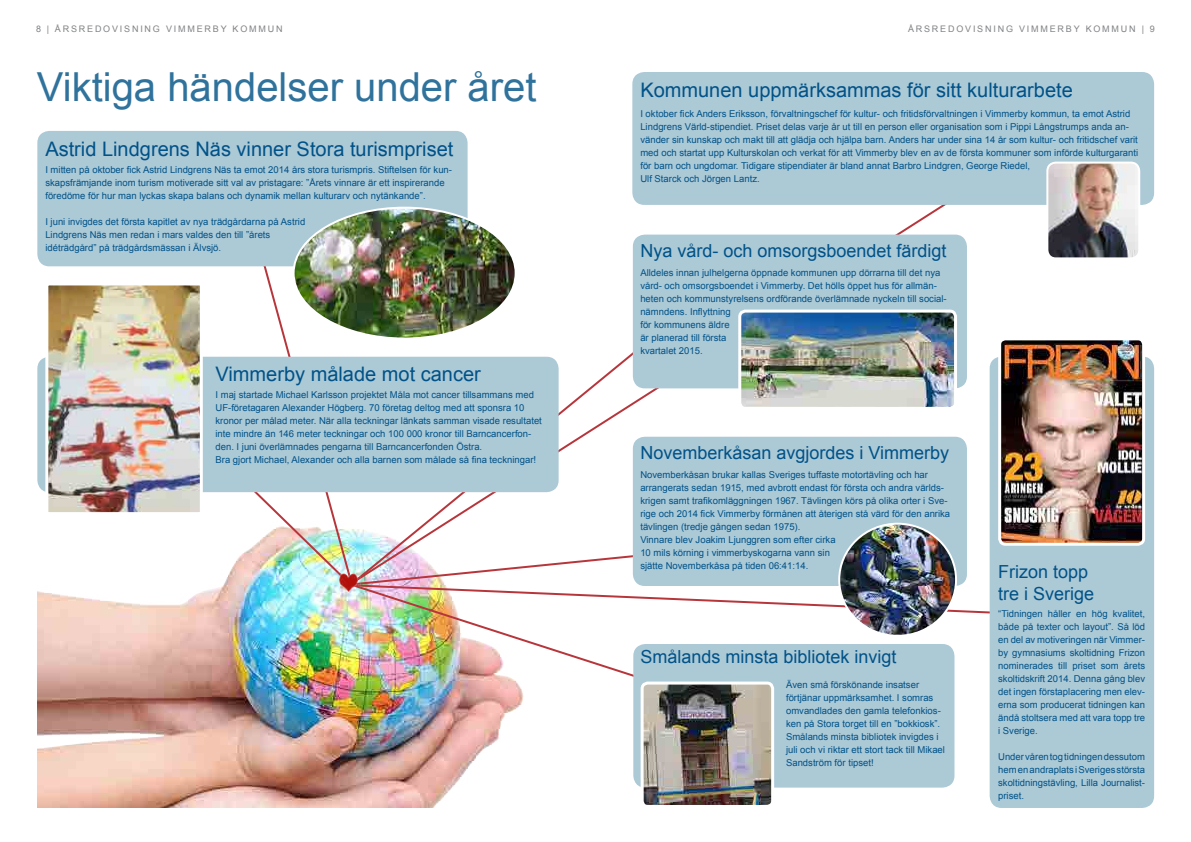
<style>
.page{position:relative;width:1191px;height:842px;background:#fff}
.page>*{position:absolute;margin:0;border:0;box-sizing:border-box;transform-origin:0 0}
.t1{font:40px "Arial";color:#2f729c}
.t2{font:20px "Arial";color:#005288}
.t3{font:18px/21.6px "Arial";color:#005288}
.t4{font:9.5px/13px "Arial";color:#005288}
.t5{font:9px "Arial";letter-spacing:.2em;color:#808285}
</style>
<div class="page">
<img style="left:37px;top:550px;width:487px;height:258px">
<div style="left:633px;top:644px;width:321px;height:144px;background:#acc9d6;border-radius:12px"></div>
<img style="left:644px;top:685px;width:126px;height:119px">
<div style="left:640px;top:681px;width:134px;height:127px;border:3px solid #fff;border-radius:6px"></div>
<div style="left:989px;top:356px;width:165px;height:452px;background:#acc9d6;border-radius:12px"></div>
<img style="left:1002px;top:341px;width:139px;height:201px">
<div style="left:998px;top:337px;width:147px;height:209px;border:3px solid #fff;border-radius:6px"></div>
<img style="left:249px;top:266px;width:752px;height:418px">
<svg style="left:346px;top:173px;width:646px;height:415px"></svg>
<div style="left:37px;top:131px;width:430px;height:135px;background:#acc9d6;border-radius:12px"></div>
<img style="left:294px;top:208px;width:221px;height:131px">
<div style="left:37px;top:357px;width:521px;height:135px;background:#acc9d6;border-radius:12px"></div>
<img style="left:49px;top:286px;width:150px;height:225px">
<div style="left:45px;top:282px;width:158px;height:233px;border:3px solid #fff"></div>
<div style="left:633px;top:235px;width:334px;height:153px;background:#acc9d6;border-radius:12px"></div>
<img style="left:742px;top:314px;width:211px;height:92px">
<div style="left:738px;top:310px;width:219px;height:100px;border:3px solid #fff;border-radius:6px"></div>
<div style="left:632px;top:72px;width:522px;height:133px;background:#acc9d6;border-radius:12px"></div>
<img style="left:1049px;top:163px;width:90px;height:93px">
<div style="left:1046px;top:162px;width:94px;height:97px;border:2px solid #fff;border-radius:9px"></div>
<img style="left:337px;top:572px;width:23px;height:22px">
<p class="t5" style="left:36px;top:23px;width:248px">8 | ÅRSREDOVISNING VIMMERBY KOMMUN</p>
<p class="t5" style="left:908px;top:23px;width:248px">ÅRSREDOVISNING VIMMERBY KOMMUN | 9</p>
<h1 class="t1" style="left:37px;top:61px;width:501px">Viktiga händelser under året</h1>
<h2 class="t2" style="left:640px;top:77px;width:434px">Kommunen uppmärksammas för sitt kulturarbete</h2>
<p class="t4" style="left:640px;top:107px;width:499px">I oktober fick Anders Eriksson, förvaltningschef för kultur- och fritidsförvaltningen i Vimmerby kommun, ta emot Astrid Lindgrens Värld-stipendiet. Priset delas varje år ut till en person eller organisation som i Pippi Långstrumps anda an&shy;vänder sin kunskap och makt till att glädja och hjälpa barn. Anders har under sina 14 år som kultur- och fritidschef varit med och startat upp Kulturskolan och verkat för att Vimmerby blev en av de första kommuner som införde kulturgaranti för barn och ungdomar. Tidigare stipendiater är bland annat Barbro Lindgren, George Riedel,<br>Ulf Starck och Jörgen Lantz.</p>
<h2 class="t2" style="left:45px;top:135px;width:409px">Astrid Lindgrens Näs vinner Stora turismpriset</h2>
<p class="t4" style="left:45px;top:163px;width:408px">I mitten på oktober fick Astrid Lindgrens Näs ta emot 2014 års stora turismpris. Stiftelsen för kun&shy;skapsfrämjande inom turism motiverade sitt val av pristagare: ”Årets vinnare är ett inspirerande föredöme för hur man lyckas skapa balans och dynamik mellan kulturarv och nytänkande”.</p>
<p class="t4" style="left:45px;top:215px;width:261px">I juni invigdes det första kapitlet av nya trädgårdarna på Astrid<br>Lindgrens Näs men redan i mars valdes den till ”årets idéträdgård” på trädgårdsmässan i Älvsjö.</p>
<h3 class="t3" style="left:640px;top:240px;width:308px">Nya vård- och omsorgsboendet färdigt</h3>
<p class="t4" style="left:640px;top:266px;width:308px">Alldeles innan julhelgerna öppnade kommunen upp dörrarna till det nya vård- och omsorgsboendet i Vimmerby. Det hölls öppet hus för allmän&shy;heten och kommunstyrelsens ordförande överlämnade nyckeln till social&shy;nämndens. Inflyttning<br>för kommunens äldre<br>är planerad till första<br>kvartalet 2015.</p>
<h2 class="t2" style="left:215px;top:361px;width:267px">Vimmerby målade mot cancer</h2>
<p class="t4" style="left:215px;top:388px;width:328px">I maj startade Michael Karlsson projektet Måla mot cancer tillsammans med UF-företagaren Alexander Högberg. 70 företag deltog med att sponsra 10 kronor per målad meter. När alla teckningar länkats samman visade resultatet inte mindre än 146 meter teckningar och 100 000 kronor till Barncancerfon&shy;den. I juni överlämnades pengarna till Barncancerfonden Östra.<br>Bra gjort Michael, Alexander och alla barnen som målade så fina teckningar!</p>
<h3 class="t3" style="left:640px;top:442px;width:310px">Novemberkåsan avgjordes i Vimmerby</h3>
<p class="t4" style="left:640px;top:468px;width:311px">Novemberkåsan brukar kallas Sveriges tuffaste motortävling och har arrangerats sedan 1915, med avbrott endast för första och andra världs&shy;krigen samt trafikomläggningen 1967. Tävlingen körs på olika orter i Sve&shy;rige och 2014 fick Vimmerby förmånen att återigen stå värd för den anrika tävlingen (tredje gången sedan 1975).<br>Vinnare blev Joakim Ljunggren som efter cirka<br>10 mils körning i vimmerbyskogarna vann sin<br>sjätte Novemberkåsa på tiden 06:41:14.</p>
<h3 class="t3" style="left:640px;top:646px;width:258px">Smålands minsta bibliotek invigt</h3>
<p class="t4" style="left:786px;top:679px;width:160px">Även små förskönande insatser förtjänar uppmärksamhet. I somras omvandlades den gamla telefonkios&shy;ken på Stora torget till en ”bokkiosk”.<br>Smålands minsta bibliotek invigdes i juli och vi riktar ett stort tack till Mikael Sandström för tipset!</p>
<h3 class="t3" style="left:998px;top:561px;width:98px">Frizon topp tre i Sverige</h3>
<p class="t4" style="left:998px;top:607px;width:148px;text-align:justify">“Tidningen håller en hög kvalitet, både på texter och layout”. Så löd en del av motiveringen när Vimmer&shy;by gymnasiums skoltidning Frizon nominerades till priset som årets skoltidskrift 2014. Denna gång blev det ingen förstaplacering men elev&shy;erna som producerat tidningen kan ändå stoltsera med att vara topp tre i Sverige.</p>
<p class="t4" style="left:998px;top:750px;width:148px;text-align:justify">Under våren tog tidningen dessutom hem en andraplats i Sveriges största skoltidningstävling, Lilla Journalist&shy;priset.</p>
</div>
